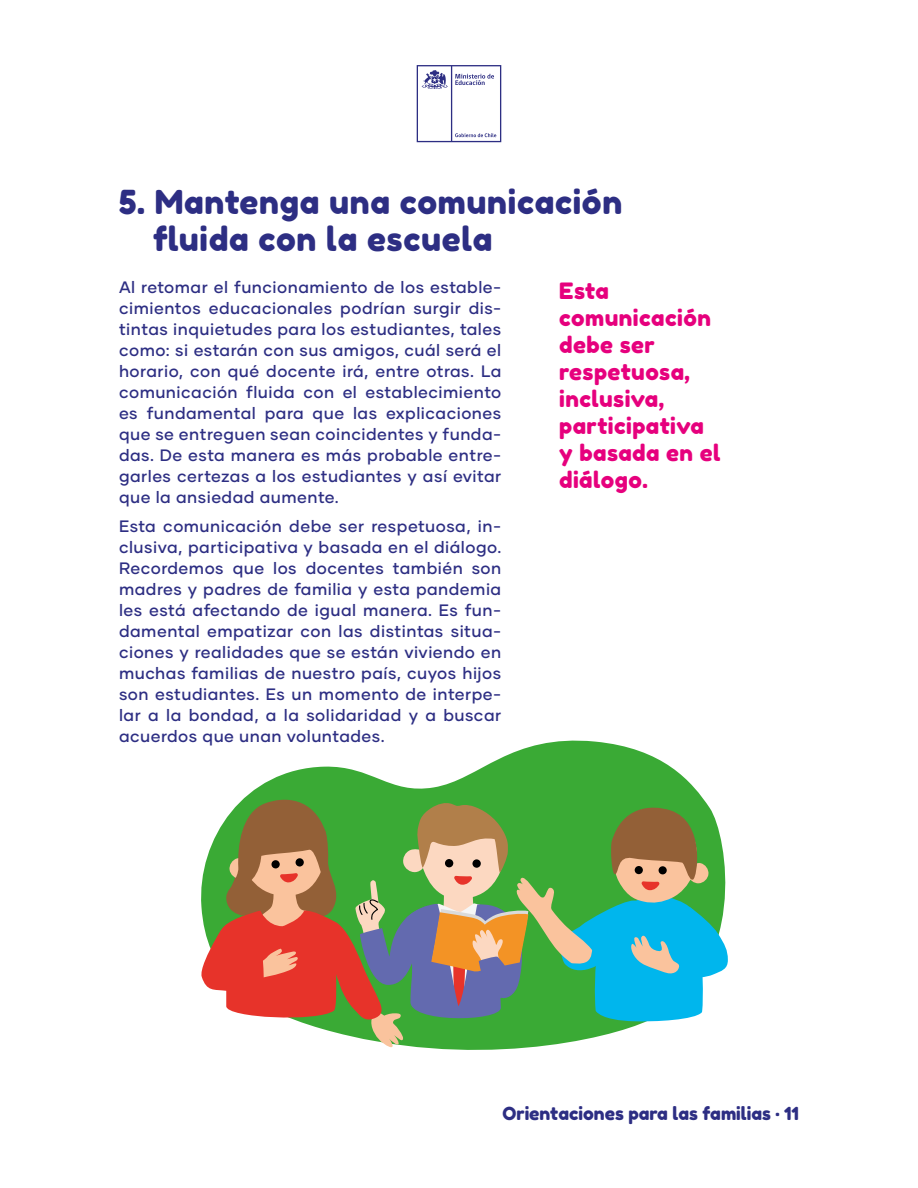
<style>
.page{position:relative;width:918px;height:1188px;background:#fff}
.page>*{position:absolute;margin:0;border:0;box-sizing:border-box;transform-origin:0 0}
.t1{font:33px/37.5px "Fredoka One";letter-spacing:.02em;color:#2d2e83}
.t2{font:22.5px/27px "Fredoka One";letter-spacing:.02em;color:#e6007d}
.t3{font:18px "Fredoka One";color:#2d2e83}
.t4{font:500 16.5px/21px "Gilmer";letter-spacing:.03em;color:#2d2e83;text-align:justify}
</style>
<div class="page">
<svg style="left:417px;top:65px;width:84px;height:77px"></svg>
<svg style="left:247px;top:740px;width:454px;height:310px;fill:#3aaa35"></svg>
<svg style="left:201px;top:796px;width:527px;height:251px"></svg>
<h1 class="t1" style="left:153px;top:183px;width:471px;text-indent:-34px">5. Mantenga una comunicación fluida con la escuela</h1>
<h2 class="t2" style="left:559px;top:277px;width:163px">Esta comunicación debe ser respetuosa, inclusiva, participativa y basada en el diálogo.</h2>
<p class="t4" style="left:119px;top:276px;width:384px">Al retomar el funcionamiento de los estable&shy;cimientos educacionales podrían surgir dis&shy;tintas inquietudes para los estudiantes, tales como: si estarán con sus amigos, cuál será el horario, con qué docente irá, entre otras. La comunicación fluida con el establecimiento es fundamental para que las explicaciones que se entreguen sean coincidentes y funda&shy;das. De esta manera es más probable entre&shy;garles certezas a los estudiantes y así evitar que la ansiedad aumente.</p>
<p class="t4" style="left:119px;top:516px;width:384px">Esta comunicación debe ser respetuosa, in&shy;clusiva, participativa y basada en el diálogo.<br>Recordemos que los docentes también son madres y padres de familia y esta pandemia les está afectando de igual manera. Es fun&shy;damental empatizar con las distintas situa&shy;ciones y realidades que se están viviendo en muchas familias de nuestro país, cuyos hijos son estudiantes. Es un momento de interpe&shy;lar a la bondad, a la solidaridad y a buscar acuerdos que unan voluntades.</p>
<p class="t3" style="left:503px;top:1103px;width:298px">Orientaciones para las familias · 11</p>
</div>
